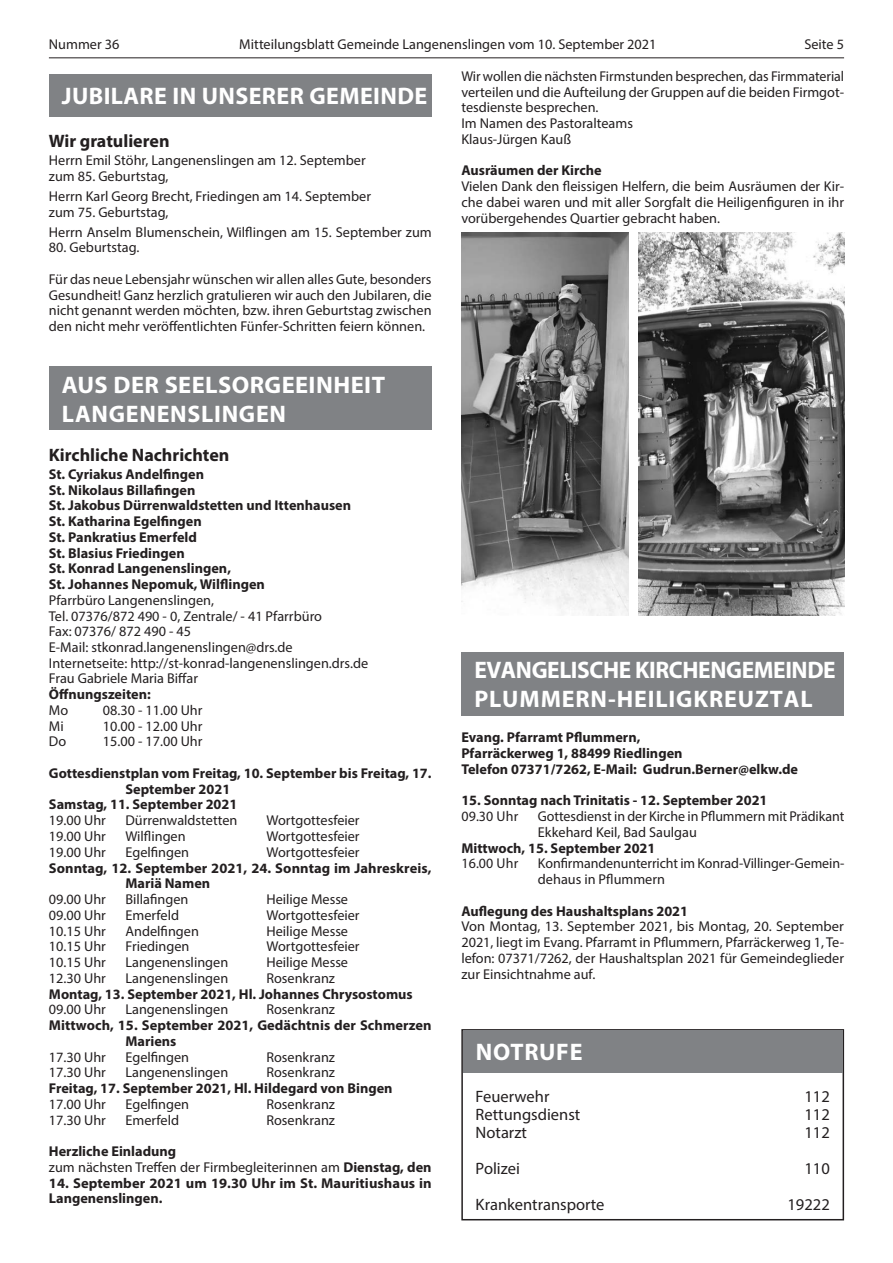
<style>
.page{position:relative;width:893px;height:1263px;background:#fff}
.page>*{position:absolute;margin:0;border:0;box-sizing:border-box;transform-origin:0 0}
.t1{font:700 24px/28.5px "Myriad Pro";letter-spacing:.015em;color:#fff}
.t2{font:700 24px/28.5px "Myriad Pro";letter-spacing:-.015em;color:#fff}
.t3{font:700 18px "Myriad Pro";color:#231f20}
.t4{font:16.5px "Myriad Pro";color:#231f20}
.t5{font:14.25px/15.8px "Myriad Pro";color:#231f20}
.t6{font:700 14.25px/15.8px "Myriad Pro";color:#231f20}
.s1{font-weight:700}
</style>
<div class="page">
<hr style="left:49px;top:57px;width:795px;height:1px;background:#231f20">
<div style="left:49px;top:74px;width:383px;height:42px;background:#808285"></div>
<div style="left:49px;top:366px;width:383px;height:64px;background:#808285"></div>
<div style="left:461px;top:652px;width:383px;height:63px;background:#808285"></div>
<div style="left:461px;top:1029px;width:383px;height:191px;border:2px solid #231f20"></div>
<div style="left:463px;top:1030px;width:379px;height:43px;background:#808285"></div>
<img style="left:638px;top:233px;width:206px;height:382px">
<img style="left:461px;top:233px;width:167px;height:382px">
<p class="t5" style="left:49px;top:36px;width:72px">Nummer 36</p>
<p class="t5" style="left:239px;top:36px;width:419px">Mitteilungsblatt Gemeinde Langenenslingen vom 10. September 2021</p>
<p class="t5" style="left:804px;top:36px;width:41px">Seite 5</p>
<h1 class="t1" style="left:62px;top:81px;width:367px">JUBILARE IN UNSERER GEMEINDE</h1>
<p class="t3" style="left:49px;top:129px;width:122px">Wir gratulieren</p>
<p class="t5" style="left:49px;top:152px;width:318px">Herrn Emil Stöhr, Langenenslingen am 12. September zum 85. Geburtstag,</p>
<p class="t5" style="left:49px;top:188px;width:324px">Herrn Karl Georg Brecht, Friedingen am 14. September zum 75. Geburtstag,</p>
<p class="t5" style="left:49px;top:224px;width:384px">Herrn Anselm Blumenschein, Wilflingen am 15. September zum</p>
<p class="t5" style="left:49px;top:239px;width:92px">80. Geburtstag.</p>
<p class="t5" style="left:49px;top:271px;width:384px;text-align:justify">Für das neue Lebensjahr wünschen wir allen alles Gute, besonders Gesundheit! Ganz herzlich gratulieren wir auch den Jubilaren, die nicht genannt werden möchten, bzw. ihren Geburtstag zwischen den nicht mehr veröffentlichten Fünfer-Schritten feiern können.</p>
<p class="t5" style="left:461px;top:68px;width:384px">Wir wollen die nächsten Firmstunden besprechen, das Firmmaterial verteilen und die Aufteilung der Gruppen auf die beiden Firmgot&shy;tesdienste besprechen.<br>Im Namen des Pastoralteams<br>Klaus-Jürgen Kauß</p>
<p class="t6" style="left:461px;top:162px;width:142px">Ausräumen der Kirche</p>
<p class="t5" style="left:461px;top:178px;width:384px;text-align:justify">Vielen Dank den fleissigen Helfern, die beim Ausräumen der Kir&shy;che dabei waren und mit aller Sorgfalt die Heiligenfiguren in ihr vorübergehendes Quartier gebracht haben.</p>
<h1 class="t1" style="left:62px;top:370px;width:325px">AUS DER SEELSORGEEINHEIT<br>LANGENENSLINGEN</h1>
<p class="t3" style="left:49px;top:443px;width:182px">Kirchliche Nachrichten</p>
<p class="t6" style="left:49px;top:466px;width:304px">St. Cyriakus Andelfingen<br>St. Nikolaus Billafingen<br>St. Jakobus Dürrenwaldstetten und Ittenhausen<br>St. Katharina Egelfingen<br>St. Pankratius Emerfeld<br>St. Blasius Friedingen<br>St. Konrad Langenenslingen,<br>St. Johannes Nepomuk, Wilflingen</p>
<p class="t5" style="left:49px;top:592px;width:321px">Pfarrbüro Langenenslingen,<br>Tel. 07376/872 490 - 0, Zentrale/ - 41 Pfarrbüro<br>Fax: 07376/ 872 490 - 45<br>E-Mail: stkonrad.langenenslingen@drs.de Internetseite: http://st-konrad-langenenslingen.drs.de Frau Gabriele Maria Biffar</p>
<p class="t6" style="left:49px;top:686px;width:103px">Öffnungszeiten:</p>
<p class="t5" style="left:49px;top:702px;width:21px">Mo</p>
<p class="t5" style="left:103px;top:702px;width:101px">08.30 - 11.00 Uhr</p>
<p class="t5" style="left:49px;top:718px;width:16px">Mi</p>
<p class="t5" style="left:103px;top:718px;width:101px">10.00 - 12.00 Uhr</p>
<p class="t5" style="left:49px;top:734px;width:19px">Do</p>
<p class="t5" style="left:103px;top:734px;width:101px">15.00 - 17.00 Uhr</p>
<p class="t6" style="left:49px;top:765px;width:384px">Gottesdienstplan vom Freitag, 10. September bis Freitag, 17.</p>
<p class="t6" style="left:125px;top:780px;width:106px">September 2021</p>
<p class="t6" style="left:49px;top:796px;width:190px">Samstag, 11. September 2021</p>
<p class="t5" style="left:49px;top:812px;width:58px">19.00 Uhr</p>
<p class="t5" style="left:125px;top:812px;width:113px">Dürrenwaldstetten</p>
<p class="t5" style="left:266px;top:812px;width:95px">Wortgottesfeier</p>
<p class="t5" style="left:49px;top:828px;width:59px">19.00 Uhr</p>
<p class="t5" style="left:125px;top:828px;width:62px">Wilflingen</p>
<p class="t5" style="left:266px;top:828px;width:95px">Wortgottesfeier</p>
<p class="t5" style="left:49px;top:844px;width:59px">19.00 Uhr</p>
<p class="t5" style="left:125px;top:844px;width:65px">Egelfingen</p>
<p class="t5" style="left:266px;top:844px;width:95px">Wortgottesfeier</p>
<p class="t6" style="left:125px;top:859px;width:307px;text-indent:-77px">Sonntag, 12. September 2021, 24. Sonntag im Jahreskreis,<br>Mariä Namen</p>
<p class="t5" style="left:49px;top:891px;width:58px">09.00 Uhr</p>
<p class="t5" style="left:125px;top:891px;width:65px">Billafingen</p>
<p class="t5" style="left:266px;top:891px;width:83px">Heilige Messe</p>
<p class="t5" style="left:49px;top:907px;width:59px">09.00 Uhr</p>
<p class="t5" style="left:125px;top:907px;width:55px">Emerfeld</p>
<p class="t5" style="left:266px;top:907px;width:95px">Wortgottesfeier</p>
<p class="t5" style="left:49px;top:923px;width:59px">10.15 Uhr</p>
<p class="t5" style="left:125px;top:923px;width:75px">Andelfingen</p>
<p class="t5" style="left:266px;top:923px;width:83px">Heilige Messe</p>
<p class="t5" style="left:49px;top:938px;width:59px">10.15 Uhr</p>
<p class="t5" style="left:125px;top:938px;width:66px">Friedingen</p>
<p class="t5" style="left:266px;top:938px;width:95px">Wortgottesfeier</p>
<p class="t5" style="left:49px;top:954px;width:59px">10.15 Uhr</p>
<p class="t5" style="left:125px;top:954px;width:104px">Langenenslingen</p>
<p class="t5" style="left:266px;top:954px;width:83px">Heilige Messe</p>
<p class="t5" style="left:49px;top:970px;width:59px">12.30 Uhr</p>
<p class="t5" style="left:125px;top:970px;width:104px">Langenenslingen</p>
<p class="t5" style="left:266px;top:970px;width:70px">Rosenkranz</p>
<p class="t6" style="left:49px;top:985px;width:365px">Montag, 13. September 2021, Hl. Johannes Chrysostomus</p>
<p class="t5" style="left:49px;top:1001px;width:59px">09.00 Uhr</p>
<p class="t5" style="left:125px;top:1001px;width:104px">Langenenslingen</p>
<p class="t5" style="left:266px;top:1001px;width:70px">Rosenkranz</p>
<p class="t6" style="left:125px;top:1017px;width:308px;text-indent:-77px">Mittwoch, 15. September 2021, Gedächtnis der Schmerzen<br>Mariens</p>
<p class="t5" style="left:49px;top:1049px;width:58px">17.30 Uhr</p>
<p class="t5" style="left:125px;top:1049px;width:65px">Egelfingen</p>
<p class="t5" style="left:266px;top:1049px;width:70px">Rosenkranz</p>
<p class="t5" style="left:49px;top:1064px;width:59px">17.30 Uhr</p>
<p class="t5" style="left:125px;top:1064px;width:104px">Langenenslingen</p>
<p class="t5" style="left:266px;top:1064px;width:70px">Rosenkranz</p>
<p class="t6" style="left:49px;top:1080px;width:345px">Freitag, 17. September 2021, Hl. Hildegard von Bingen</p>
<p class="t5" style="left:49px;top:1096px;width:59px">17.00 Uhr</p>
<p class="t5" style="left:125px;top:1096px;width:65px">Egelfingen</p>
<p class="t5" style="left:266px;top:1096px;width:70px">Rosenkranz</p>
<p class="t5" style="left:49px;top:1112px;width:59px">17.30 Uhr</p>
<p class="t5" style="left:125px;top:1112px;width:55px">Emerfeld</p>
<p class="t5" style="left:266px;top:1112px;width:70px">Rosenkranz</p>
<p class="t5" style="left:49px;top:1143px;width:384px"><span class="s1">Herzliche Einladung<br></span>zum nächsten Treffen der Firmbegleiterinnen am <span class="s1">Dienstag, den</span></p>
<p class="t6" style="left:49px;top:1174px;width:384px">14. September 2021 um 19.30 Uhr im St. Mauritiushaus in<br>Langenenslingen.</p>
<h1 class="t2" style="left:474px;top:655px;width:363px">EVANGELISCHE KIRCHENGEMEINDE<br>PLUMMERN-HEILIGKREUZTAL</h1>
<p class="t6" style="left:461px;top:729px;width:338px">Evang. Pfarramt Pflummern,<br>Pfarräckerweg 1, 88499 Riedlingen<br>Telefon 07371/7262, E-Mail: Gudrun.Berner@elkw.de</p>
<p class="t6" style="left:461px;top:792px;width:308px">15. Sonntag nach Trinitatis - 12. September 2021</p>
<p class="t5" style="left:461px;top:808px;width:58px">09.30 Uhr</p>
<p class="t5" style="left:538px;top:808px;width:308px">Gottesdienst in der Kirche in Pflummern mit Prädikant<br>Ekkehard Keil, Bad Saulgau</p>
<p class="t6" style="left:461px;top:839px;width:195px">Mittwoch, 15. September 2021</p>
<p class="t5" style="left:461px;top:855px;width:58px">16.00 Uhr</p>
<p class="t5" style="left:538px;top:855px;width:308px">Konfirmandenunterricht im Konrad-Villinger-Gemein&shy;dehaus in Pflummern</p>
<p class="t6" style="left:461px;top:902px;width:228px">Auflegung des Haushaltsplans 2021</p>
<p class="t5" style="left:461px;top:918px;width:384px;text-align:justify">Von Montag, 13. September 2021, bis Montag, 20. September 2021, liegt im Evang. Pfarramt in Pflummern, Pfarräckerweg 1, Te&shy;lefon: 07371/7262, der Haushaltsplan 2021 für Gemeindeglieder zur Einsichtnahme auf.</p>
<h1 class="t1" style="left:476px;top:1037px;width:108px">NOTRUFE</h1>
<p class="t4" style="left:476px;top:1086px;width:75px">Feuerwehr</p>
<p class="t4" style="left:804px;top:1086px;width:27px">112</p>
<p class="t4" style="left:476px;top:1104px;width:106px">Rettungsdienst</p>
<p class="t4" style="left:804px;top:1104px;width:27px">112</p>
<p class="t4" style="left:476px;top:1122px;width:53px">Notarzt</p>
<p class="t4" style="left:804px;top:1122px;width:27px">112</p>
<p class="t4" style="left:476px;top:1158px;width:46px">Polizei</p>
<p class="t4" style="left:804px;top:1158px;width:27px">110</p>
<p class="t4" style="left:476px;top:1194px;width:130px">Krankentransporte</p>
<p class="t4" style="left:787px;top:1194px;width:44px">19222</p>
</div>
